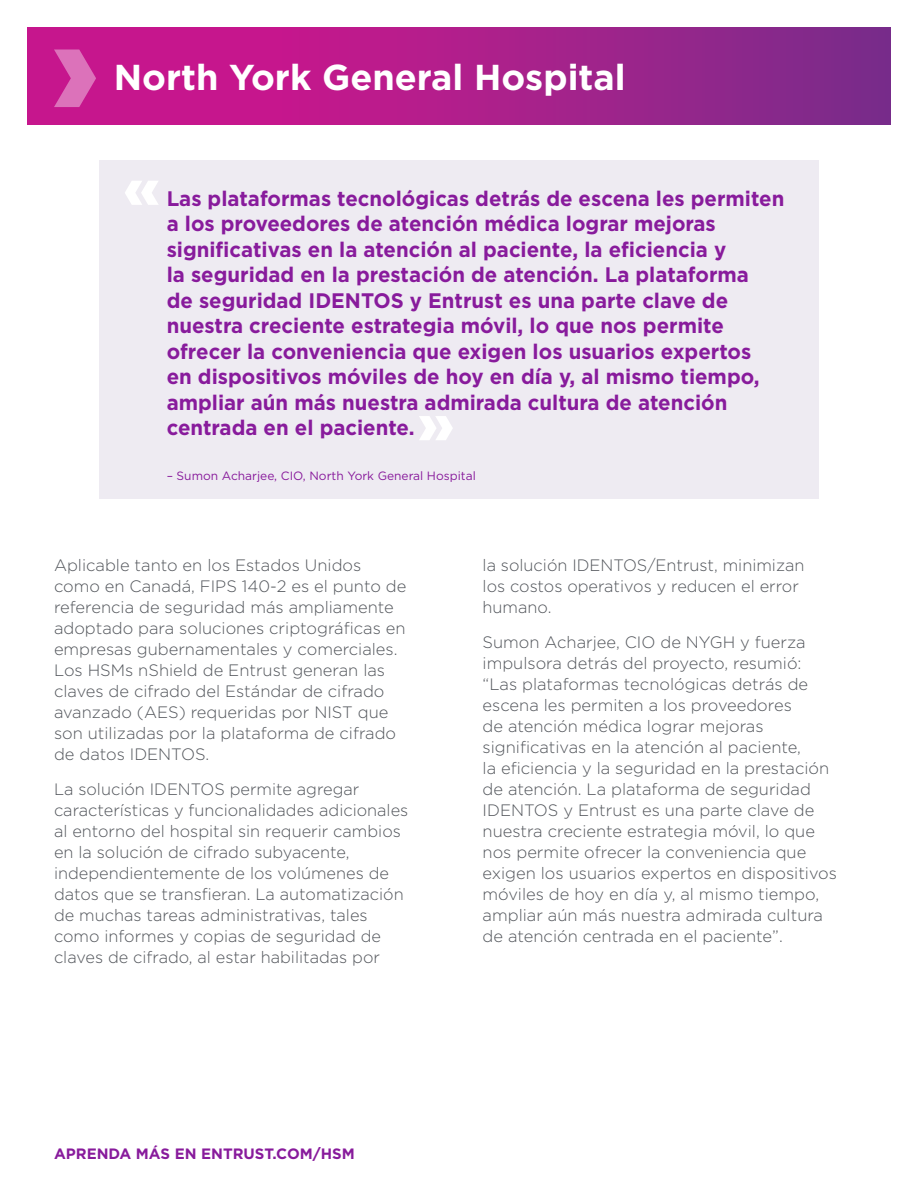
<style>
.page{position:relative;width:918px;height:1188px;background:#fff}
.page>*{position:absolute;margin:0;border:0;box-sizing:border-box;transform-origin:0 0}
.Company_Name{font:700 36px "Gotham";color:#fff}
.t1{font:700 21px/25.5px "Gotham";color:#881b9c}
.Body_copy{font:300 16.5px/21px "Gotham";color:#52555b}
.CTA_URL_front{font:700 15px "Gotham";color:#881b9c}
.Quote_description{font:12px "Gotham";color:#881b9c}
</style>
<div class="page">
<svg style="left:27px;top:27px;width:864px;height:98px;background:#aa1f8b"></svg>
<svg style="left:54px;top:50px;width:42px;height:57px;background:#d34da8"></svg>
<div style="left:99px;top:160px;width:720px;height:339px;background:#eeebf2"></div>
<svg style="left:419px;top:416px;width:34px;height:24px"></svg>
<svg style="left:125px;top:181px;width:33px;height:24px"></svg>
<p class="Company_Name" style="left:114px;top:54px;width:513px">North York General Hospital</p>
<p class="t1" style="left:167px;top:185px;width:619px">Las plataformas tecnológicas detrás de escena les permiten a los proveedores de atención médica lograr mejoras significativas en la atención al paciente, la eficiencia y<br>la seguridad en la prestación de atención. La plataforma<br>de seguridad IDENTOS y Entrust es una parte clave de nuestra creciente estrategia móvil, lo que nos permite ofrecer la conveniencia que exigen los usuarios expertos<br>en dispositivos móviles de hoy en día y, al mismo tiempo, ampliar aún más nuestra admirada cultura de atención centrada en el paciente.</p>
<p class="Quote_description" style="left:167px;top:468px;width:311px">– Sumon Acharjee, CIO, North York General Hospital</p>
<p class="Body_copy" style="left:54px;top:554px;width:354px">Aplicable tanto en los Estados Unidos como en Canadá, FIPS 140-2 es el punto de referencia de seguridad más ampliamente adoptado para soluciones criptográficas en empresas gubernamentales y comerciales.<br>Los HSMs nShield de Entrust generan las claves de cifrado del Estándar de cifrado avanzado (AES) requeridas por NIST que son utilizadas por la plataforma de cifrado de datos IDENTOS.</p>
<p class="Body_copy" style="left:54px;top:778px;width:356px">La solución IDENTOS permite agregar características y funcionalidades adicionales al entorno del hospital sin requerir cambios en la solución de cifrado subyacente, independientemente de los volúmenes de datos que se transfieran. La automatización de muchas tareas administrativas, tales como informes y copias de seguridad de claves de cifrado, al estar habilitadas por</p>
<p class="CTA_URL_front" style="left:54px;top:1144px;width:302px">APRENDA MÁS EN ENTRUST.COM/HSM</p>
<p class="Body_copy" style="left:483px;top:554px;width:323px">la solución IDENTOS/Entrust, minimizan los costos operativos y reducen el error humano.</p>
<p class="Body_copy" style="left:483px;top:631px;width:356px">Sumon Acharjee, CIO de NYGH y fuerza impulsora detrás del proyecto, resumió: “Las plataformas tecnológicas detrás de escena les permiten a los proveedores<br>de atención médica lograr mejoras significativas en la atención al paciente,<br>la eficiencia y la seguridad en la prestación de atención. La plataforma de seguridad IDENTOS y Entrust es una parte clave de nuestra creciente estrategia móvil, lo que nos permite ofrecer la conveniencia que exigen los usuarios expertos en dispositivos móviles de hoy en día y, al mismo tiempo, ampliar aún más nuestra admirada cultura de atención centrada en el paciente”.</p>
</div>
